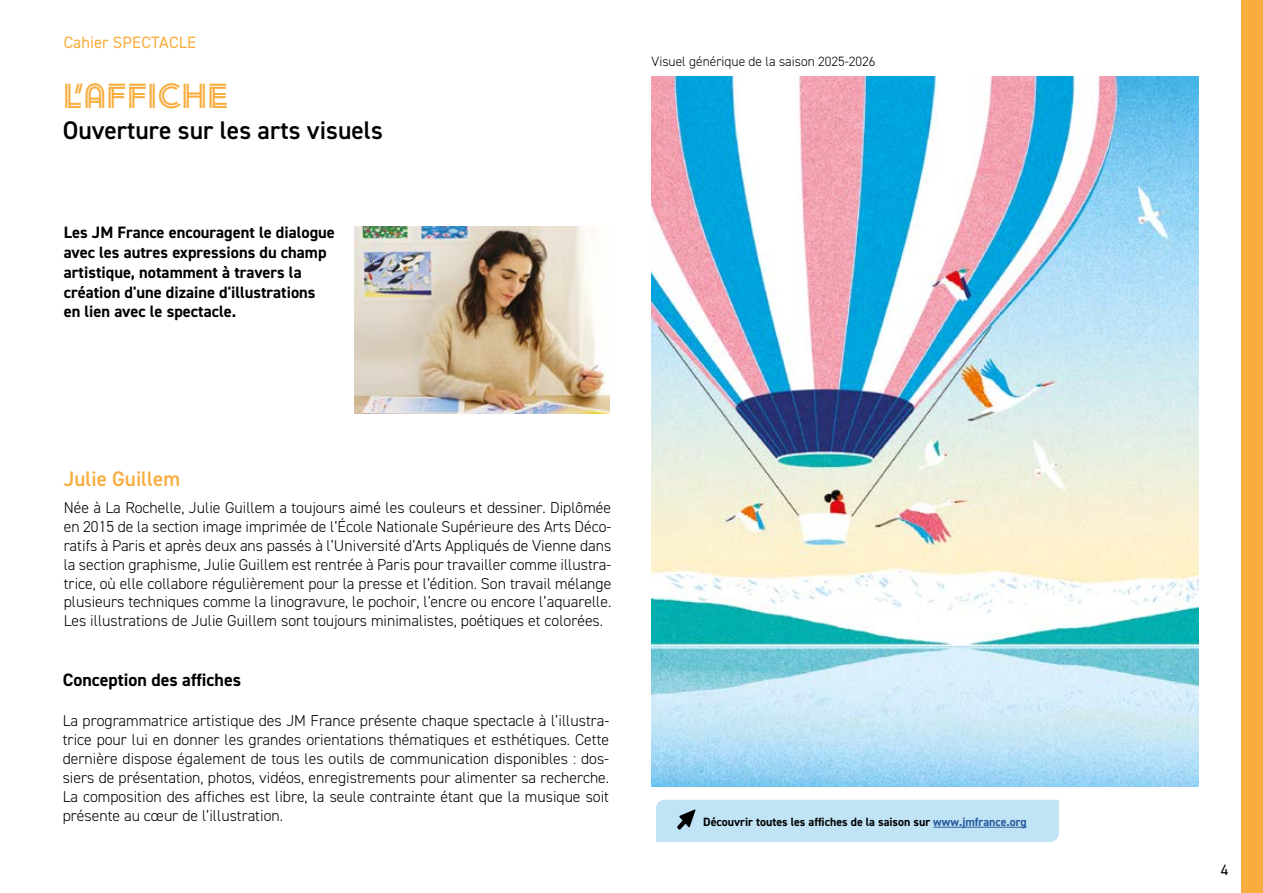
<style>
.page{position:relative;width:1263px;height:893px;background:#fff}
.page>*{position:absolute;margin:0;border:0;box-sizing:border-box;transform-origin:0 0}
.t1{font:34.5px "Arya Double";color:#f8ad3e}
.t2{font:600 25.5px "DIN2014";color:#000}
.t3{font:600 21px "DIN2014";color:#f8ad3e}
.t4{font:700 18px "DIN2014";color:#000}
.t5{font:700 16.5px/19.8px "DIN2014";color:#000}
.t6{font:16.5px "DIN2014";letter-spacing:.01em;color:#f8ad3e}
.t7{font:300 15.75px/18.9px "DIN2014";color:#000;text-align:justify}
.t8{font:15px "DIN2014";color:#000}
.t9{font:300 13.5px "DIN2014";color:#000}
.t10{font:700 12px "DIN2014";color:#000}
.s1{color:#275b9b}
</style>
<div class="page">
<div style="left:1242px;top:0;width:21px;height:893px;background:#f8ad3e"></div>
<div style="left:656px;top:800px;width:403px;height:42px;background:#c0e4f6"></div>
<img style="left:652px;top:76px;width:546px;height:710px">
<img style="left:354px;top:227px;width:255px;height:186px">
<p class="t6" style="left:64px;top:32px;width:134px">Cahier SPECTACLE</p>
<h1 class="t1" style="left:63px;top:75px;width:168px">L’AFFICHE</h1>
<h2 class="t2" style="left:63px;top:113px;width:322px">Ouverture sur les arts visuels</h2>
<p class="t5" style="left:64px;top:222px;width:273px">Les JM France encouragent le dialogue avec les autres expressions du champ artistique, notamment à travers la création d'une dizaine d'illustrations en lien avec le spectacle.</p>
<p class="t9" style="left:652px;top:53px;width:225px">Visuel générique de la saison 2025-2026</p>
<h3 class="t3" style="left:64px;top:464px;width:118px">Julie Guillem</h3>
<p class="t7" style="left:64px;top:498px;width:549px">Née à La Rochelle, Julie Guillem a toujours aimé les couleurs et dessiner. Diplômée en 2015 de la section image imprimée de l’École Nationale Supérieure des Arts Déco&shy;ratifs à Paris et après deux ans passés à l’Université d’Arts Appliqués de Vienne dans la section graphisme, Julie Guillem est rentrée à Paris pour travailler comme illustra&shy;trice, où elle collabore régulièrement pour la presse et l’édition. Son travail mélange plusieurs techniques comme la linogravure, le pochoir, l’encre ou encore l’aquarelle.<br>Les illustrations de Julie Guillem sont toujours minimalistes, poétiques et colorées.</p>
<p class="t4" style="left:63px;top:668px;width:180px">Conception des affiches</p>
<p class="t7" style="left:63px;top:711px;width:548px">La programmatrice artistique des JM France présente chaque spectacle à l’illustra&shy;trice pour lui en donner les grandes orientations thématiques et esthétiques. Cette dernière dispose également de tous les outils de communication disponibles : dos&shy;siers de présentation, photos, vidéos, enregistrements pour alimenter sa recherche.<br>La composition des affiches est libre, la seule contrainte étant que la musique soit présente au cœur de l’illustration.</p>
<p class="t10" style="left:703px;top:814px;width:325px">Découvrir toutes les affiches de la saison sur <span class="s1">www.jmfrance.org</span></p>
<p class="t8" style="left:1221px;top:860px;width:9px">4</p>
</div>
